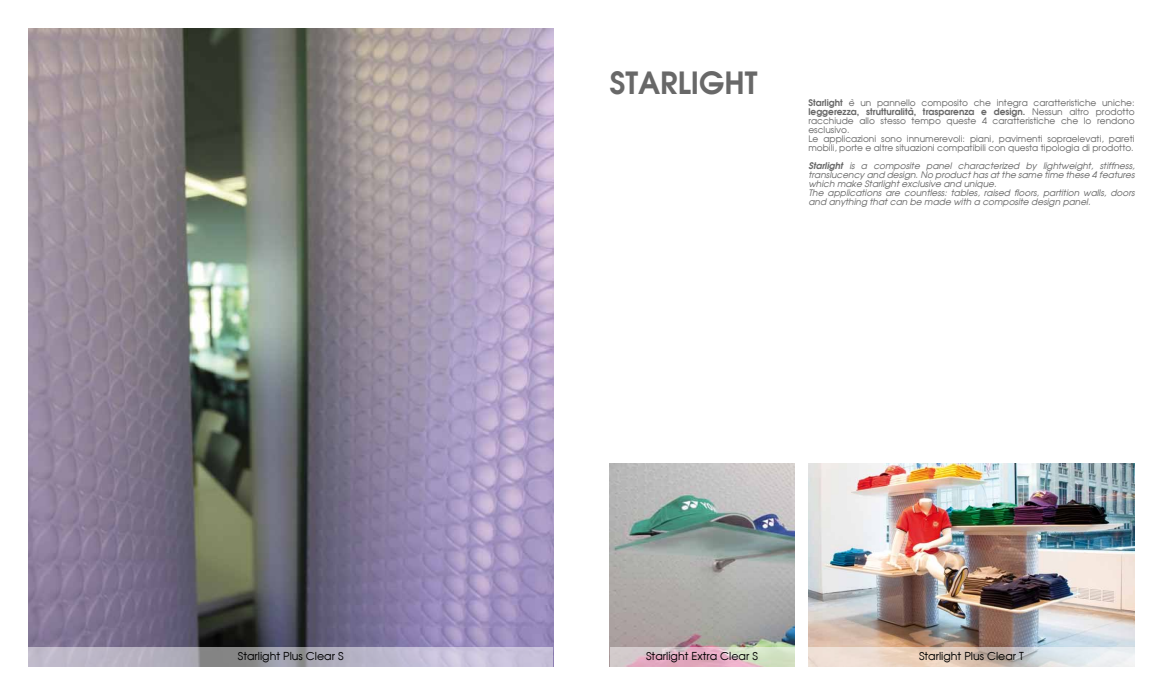
<style>
.page{position:relative;width:1163px;height:695px;background:#fff}
.page>*{position:absolute;margin:0;border:0;box-sizing:border-box;transform-origin:0 0}
.t1{font:30px "Avant Garde Gothic Bold T.";color:#686868}
.t2{font:italic 11px "Avant Garde Gothic Italic T.";color:#000}
.t3{font:9px/9px "Avant Garde Gothic Italic T.";color:#686868}
.t4{font:italic 9px/9px "Avant Garde Gothic Italic T.";color:#686868}
.t5{font:italic 9px "Avant Garde Gothic Bold Italic T.";color:#686868}
.s1{font-family:"Avant Garde Gothic Bold Italic T."}
.s2{font-family:"Avant Garde Gothic Italic T."}
</style>
<div class="page">
<img style="left:808px;top:463px;width:326px;height:183px">
<img style="left:28px;top:28px;width:525px;height:618px">
<img style="left:609px;top:463px;width:185px;height:183px">
<svg style="left:28px;top:646px;width:525px;height:20px;background:#b0acbd"></svg>
<svg style="left:609px;top:646px;width:185px;height:20px;background:#d9c2c3"></svg>
<svg style="left:808px;top:646px;width:326px;height:20px;background:#ded3cb"></svg>
<h1 class="t1" style="left:609px;top:63px;width:149px">STARLIGHT</h1>
<p class="t4" style="left:808px;top:98px;width:330px"><span class="s1">Starlight</span> è un pannello composito che integra caratteristiche uniche:</p>
<p class="t5" style="left:808px;top:106px;width:330px">leggerezza, strutturalità, trasparenza e design. <span class="s2">Nessun altro prodotto</span></p>
<p class="t4" style="left:808px;top:116px;width:330px">racchiude allo stesso tempo queste 4 caratteristiche che lo rendono esclusivo.<br>Le applicazioni sono innumerevoli: piani, pavimenti sopraelevati, pareti mobili,porte e altre situazioni compatibili con questa tipologia di prodotto.</p>
<p class="t3" style="left:808px;top:161px;width:328px"><span class="s1">Starlight</span> is a composite panel characterized by lightweight, stiffness, translucency and design. No product has at the same time these 4 features which make Starlight exclusive and unique.<br>The applications are countless: tables, raised floors, partition walls, doors and anything that can be made with a composite design panel.</p>
<p class="t2" style="left:238px;top:648px;width:107px">Starlight Plus Clear S</p>
<p class="t2" style="left:646px;top:648px;width:113px">Starlight Extra Clear S</p>
<p class="t2" style="left:918px;top:648px;width:106px">Starlight Plus Clear T</p>
</div>
